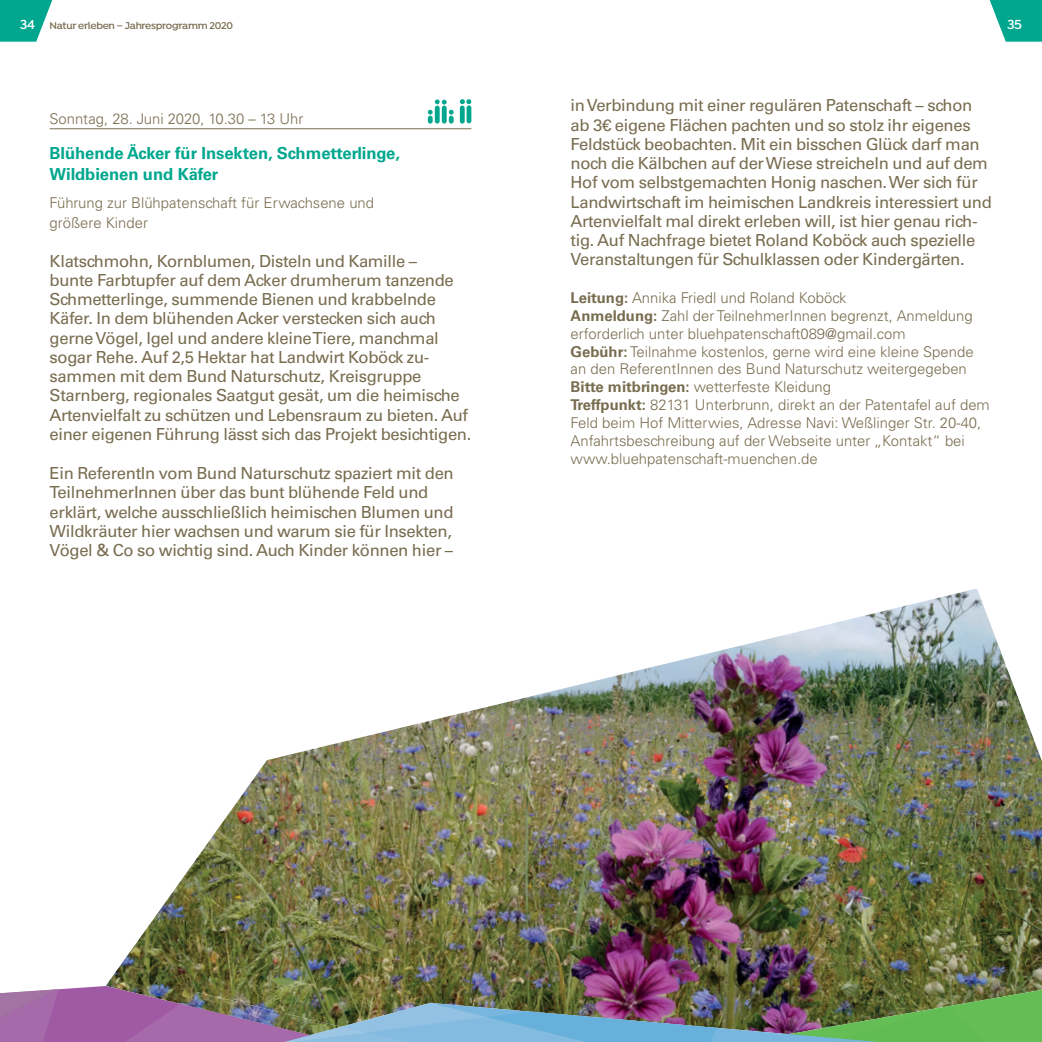
<style>
.page{position:relative;width:1042px;height:1042px;background:#fff}
.page>*{position:absolute;margin:0;border:0;box-sizing:border-box;transform-origin:0 0}
.t1{font:16.62px/19.2px "Univers LT Std";letter-spacing:-.02em;color:#796d50}
.t2{font:700 16.62px/21px "Univers LT Std";letter-spacing:-.005em;color:#00a78e}
.t3{font:300 14.88px/17.8px "Univers LT Std";color:#796d50}
.t4{font:600 14px "Isidora";color:#fff}
.t5{font:600 10.5px "Isidora";letter-spacing:-.025em;color:#796d50}
.s1{font-size:14px;color:#fff}
.s2{font-weight:700}
</style>
<div class="page">
<img style="left:106px;top:589px;width:936px;height:397px">
<img style="left:0;top:986px;width:1042px;height:56px">
<hr style="left:50px;top:128px;width:421px;height:1px;background:#796d50">
<div style="left:449px;top:116px;width:5px;height:8px;background:#00a78e;border-radius:2px"></div>
<div style="left:428px;top:116px;width:5px;height:8px;background:#00a78e;border-radius:2px"></div>
<div style="left:442px;top:106px;width:5px;height:18px;background:#00a78e;border-radius:2px"></div>
<svg style="left:428px;top:99px;width:26px;height:16px"></svg>
<div style="left:435px;top:106px;width:5px;height:18px;background:#00a78e;border-radius:2px"></div>
<svg style="left:460px;top:99px;width:11px;height:5px"></svg>
<div style="left:460px;top:106px;width:5px;height:18px;background:#00a78e;border-radius:2px"></div>
<div style="left:466px;top:105px;width:5px;height:18px;background:#00a78e;border-radius:2px"></div>
<svg style="left:0;top:0;width:53px;height:42px"></svg>
<svg style="left:989px;top:0;width:53px;height:42px"></svg>
<p class="t5" style="left:20px;top:19px;width:215px"><span class="s1">34</span> Natur erleben – Jahresprogramm 2020</p>
<p class="t4" style="left:1007px;top:16px;width:17px">35</p>
<p class="t3" style="left:50px;top:109px;width:255px">Sonntag, 28. Juni 2020, 10.30 – 13 Uhr</p>
<p class="t2" style="left:50px;top:143px;width:352px">Blühende Äcker für Insekten, Schmetterlinge,<br>Wildbienen und Käfer</p>
<p class="t3" style="left:50px;top:193px;width:326px;line-height:19.2px">Führung zur Blühpatenschaft für Erwachsene und größere Kinder</p>
<p class="t1" style="left:50px;top:251px;width:423px">Klatschmohn, Kornblumen, Disteln und Kamille –<br>bunte Farbtupfer auf dem Acker drumherum tanzende Schmetterlinge, summende Bienen und krabbelnde Käfer. In dem blühenden Acker verstecken sich auch gerne Vögel, Igel und andere kleine Tiere, manchmal sogar Rehe. Auf 2,5 Hektar hat Landwirt Koböck zu&shy;sammen mit dem Bund Naturschutz, Kreisgruppe Starnberg, regionales Saatgut gesät, um die heimische Artenvielfalt zu schützen und Lebensraum zu bieten. Auf einer eigenen Führung lässt sich das Projekt besichtigen.</p>
<p class="t1" style="left:50px;top:463px;width:406px">Ein ReferentIn vom Bund Naturschutz spaziert mit den TeilnehmerInnen über das bunt blühende Feld und erklärt, welche ausschließlich heimischen Blumen und Wildkräuter hier wachsen und warum sie für Insekten, Vögel &amp; Co so wichtig sind. Auch Kinder können hier –</p>
<p class="t1" style="left:570px;top:96px;width:423px">in Verbindung mit einer regulären Patenschaft – schon ab 3€ eigene Flächen pachten und so stolz ihr eigenes Feldstück beobachten. Mit ein bisschen Glück darf man noch die Kälbchen auf der Wiese streicheln und auf dem Hof vom selbstgemachten Honig naschen. Wer sich für Landwirtschaft im heimischen Landkreis interessiert und Artenvielfalt mal direkt erleben will, ist hier genau rich&shy;tig. Auf Nachfrage bietet Roland Koböck auch spezielle Veranstaltungen für Schulklassen oder Kindergärten.</p>
<p class="t3" style="left:570px;top:289px;width:421px"><span class="s2">Leitung:</span> Annika Friedl und Roland Koböck<br><span class="s2">Anmeldung:</span> Zahl der TeilnehmerInnen begrenzt, Anmeldung erforderlich unter bluehpatenschaft089@gmail.com<br><span class="s2">Gebühr:</span> Teilnahme kostenlos, gerne wird eine kleine Spende an den ReferentInnen des Bund Naturschutz weitergegeben <span class="s2">Bitte mitbringen:</span> wetterfeste Kleidung<br><span class="s2">Treffpunkt:</span> 82131 Unterbrunn, direkt an der Patentafel auf dem Feld beim Hof Mitterwies, Adresse Navi: Weßlinger Str. 20-40, Anfahrtsbeschreibung auf der Webseite unter „Kontakt“ bei www.bluehpatenschaft-muenchen.de</p>
</div>
